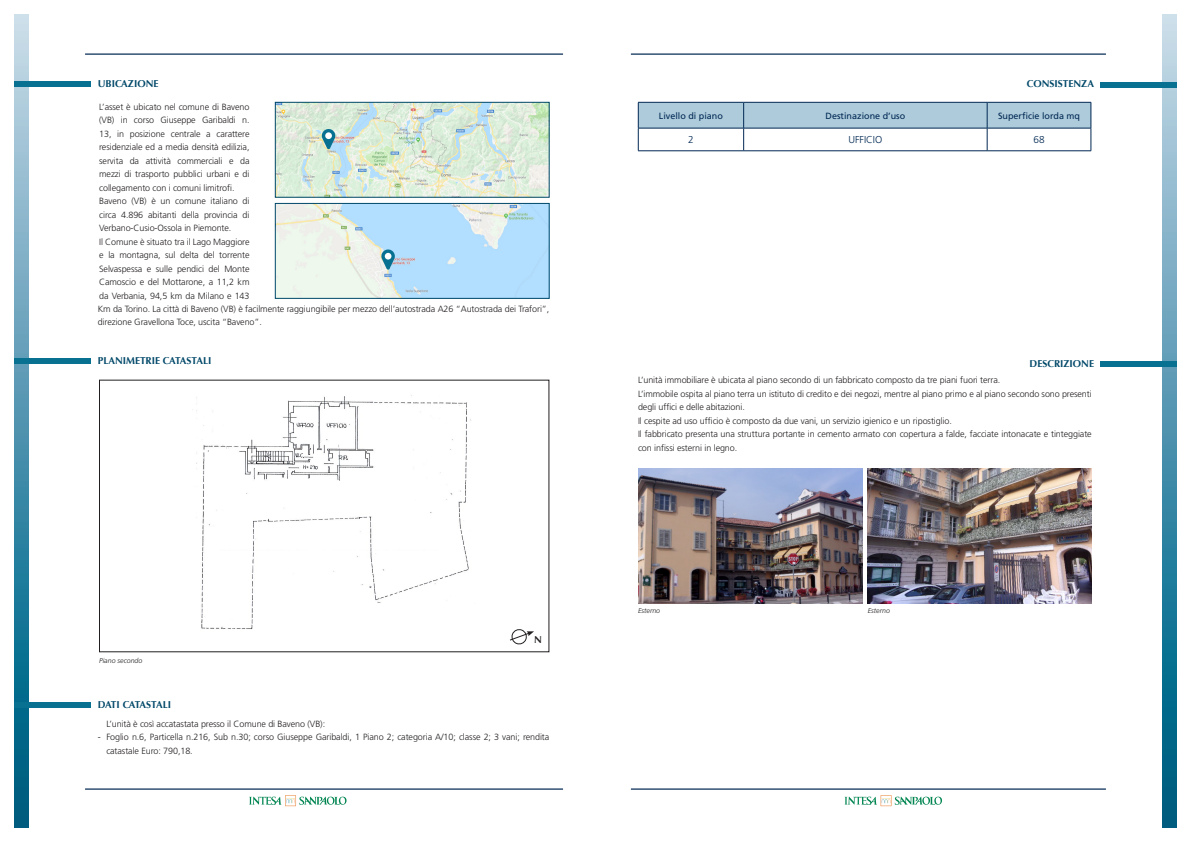
<style>
.page{position:relative;width:1191px;height:842px;background:#fff}
.page>*{position:absolute;margin:0;border:0;box-sizing:border-box;transform-origin:0 0}
.t1{font:700 10px "Optima";color:#004869}
.t2{font:700 10px "Optima";letter-spacing:-.045em;color:#004869}
.t3{font:300 10px "Frutiger";color:#002853}
.t4{font:700 10px "Optima";color:#231f20}
.t5{font:300 9px/13.5px "Frutiger";letter-spacing:-.01em;color:#231f20}
.t6{font:9px "Frutiger";color:#002853}
.t7{font:italic 300 7px "Frutiger";color:#231f20}
</style>
<div class="page">
<svg style="left:1162px;top:14px;width:14px;height:814px;background:#5396b0"></svg>
<svg style="left:14px;top:14px;width:14px;height:814px;background:#5396b1"></svg>
<hr style="left:85px;top:54px;width:478px;height:1px;background:#002853">
<hr style="left:631px;top:54px;width:475px;height:1px;background:#002853">
<hr style="left:85px;top:789px;width:478px;height:1px;background:#002853">
<hr style="left:631px;top:789px;width:475px;height:1px;background:#002853">
<svg style="left:249px;top:795px;width:97px;height:11px"></svg>
<svg style="left:844px;top:795px;width:98px;height:11px"></svg>
<div style="left:14px;top:81px;width:77px;height:6px;background:#087192"></div>
<div style="left:1100px;top:361px;width:76px;height:6px;background:#087192"></div>
<div style="left:1100px;top:82px;width:76px;height:5px;background:#087192"></div>
<div style="left:14px;top:702px;width:77px;height:5px;background:#087192"></div>
<hr style="left:638px;top:151px;width:105px;height:1px;background:#002853">
<hr style="left:987px;top:151px;width:104px;height:1px;background:#002853">
<hr style="left:743px;top:151px;width:244px;height:1px;background:#002853">
<svg style="left:638px;top:102px;width:453px;height:49px"></svg>
<img style="left:277px;top:104px;width:270px;height:91px">
<div style="left:275px;top:102px;width:274px;height:95px;border:1px solid #004869"></div>
<img style="left:277px;top:205px;width:270px;height:92px">
<div style="left:275px;top:203px;width:274px;height:96px;border:1px solid #004869"></div>
<svg style="left:381px;top:249px;width:14px;height:21px"></svg>
<svg style="left:322px;top:129px;width:13px;height:20px"></svg>
<img style="left:867px;top:468px;width:224px;height:135px">
<img style="left:638px;top:468px;width:224px;height:135px">
<div style="left:14px;top:358px;width:77px;height:6px;background:#087192"></div>
<img style="left:196px;top:395px;width:275px;height:234px">
<svg style="left:510px;top:629px;width:24px;height:16px"></svg>
<p class="t1" style="left:98px;top:77px;width:62px">UBICAZIONE</p>
<p class="t5" style="left:99px;top:100px;width:152px;text-align:justify">L’asset è ubicato nel comune di Baveno (VB) in corso Giuseppe Garibaldi n.<br>13, in posizione centrale a carattere residenziale ed a media densità edilizia, servita da attività commerciali e da mezzi di trasporto pubblici urbani e di collegamento con i comuni limitrofi.</p>
<p class="t5" style="left:99px;top:194px;width:152px;text-align:justify">Baveno (VB) è un comune italiano di circa 4.896 abitanti della provincia di Verbano-Cusio-Ossola in Piemonte.</p>
<p class="t5" style="left:99px;top:235px;width:152px;text-align:justify">Il Comune è situato tra il Lago Maggiore e la montagna, sul delta del torrente Selvaspessa e sulle pendici del Monte Camoscio e del Mottarone, a 11,2 km da Verbania, 94,5 km da Milano e 143</p>
<p class="t5" style="left:98px;top:302px;width:453px">Km da Torino. La città di Baveno (VB) è facilmente raggiungibile per mezzo dell’autostrada A26 “Autostrada dei Trafori”, direzione Gravellona Toce, uscita “Baveno”.</p>
<p class="t1" style="left:98px;top:354px;width:115px">PLANIMETRIE CATASTALI</p>
<p class="t7" style="left:99px;top:657px;width:45px">Piano secondo</p>
<p class="t2" style="left:98px;top:698px;width:75px">DATI CATASTALI</p>
<p class="t4" style="left:534px;top:634px;width:9px">N</p>
<p class="t5" style="left:106px;top:717px;width:220px">L’unità è così accatastata presso il Comune di Baveno (VB):</p>
<p class="t5" style="left:106px;top:730px;width:444px;text-indent:-9px">- Foglio n.6, Particella n.216, Sub n.30; corso Giuseppe Garibaldi, 1 Piano 2; categoria A/10; classe 2; 3 vani; rendita catastale Euro: 790,18.</p>
<p class="t1" style="left:1026px;top:78px;width:69px">CONSISTENZA</p>
<p class="t6" style="left:659px;top:110px;width:66px">Livello di piano</p>
<p class="t6" style="left:825px;top:110px;width:81px">Destinazione d’uso</p>
<p class="t6" style="left:998px;top:110px;width:84px">Superficie lorda mq</p>
<p class="t3" style="left:688px;top:134px;width:7px">2</p>
<p class="t3" style="left:848px;top:134px;width:35px">UFFICIO</p>
<p class="t3" style="left:1033px;top:134px;width:13px">68</p>
<p class="t1" style="left:1029px;top:357px;width:66px">DESCRIZIONE</p>
<p class="t5" style="left:638px;top:373px;width:364px">L’unità immobiliare è ubicata al piano secondo di un fabbricato composto da tre piani fuori terra.</p>
<p class="t5" style="left:638px;top:387px;width:455px">L’immobile ospita al piano terra un istituto di credito e dei negozi, mentre al piano primo e al piano secondo sono presenti degli uffici e delle abitazioni.</p>
<p class="t5" style="left:638px;top:414px;width:315px">Il cespite ad uso ufficio è composto da due vani, un servizio igienico e un ripostiglio.</p>
<p class="t5" style="left:638px;top:427px;width:455px">Il fabbricato presenta una struttura portante in cemento armato con copertura a falde, facciate intonacate e tinteggiate con infissi esterni in legno.</p>
<p class="t7" style="left:638px;top:607px;width:24px">Esterno</p>
<p class="t7" style="left:867px;top:607px;width:24px">Esterno</p>
</div>
